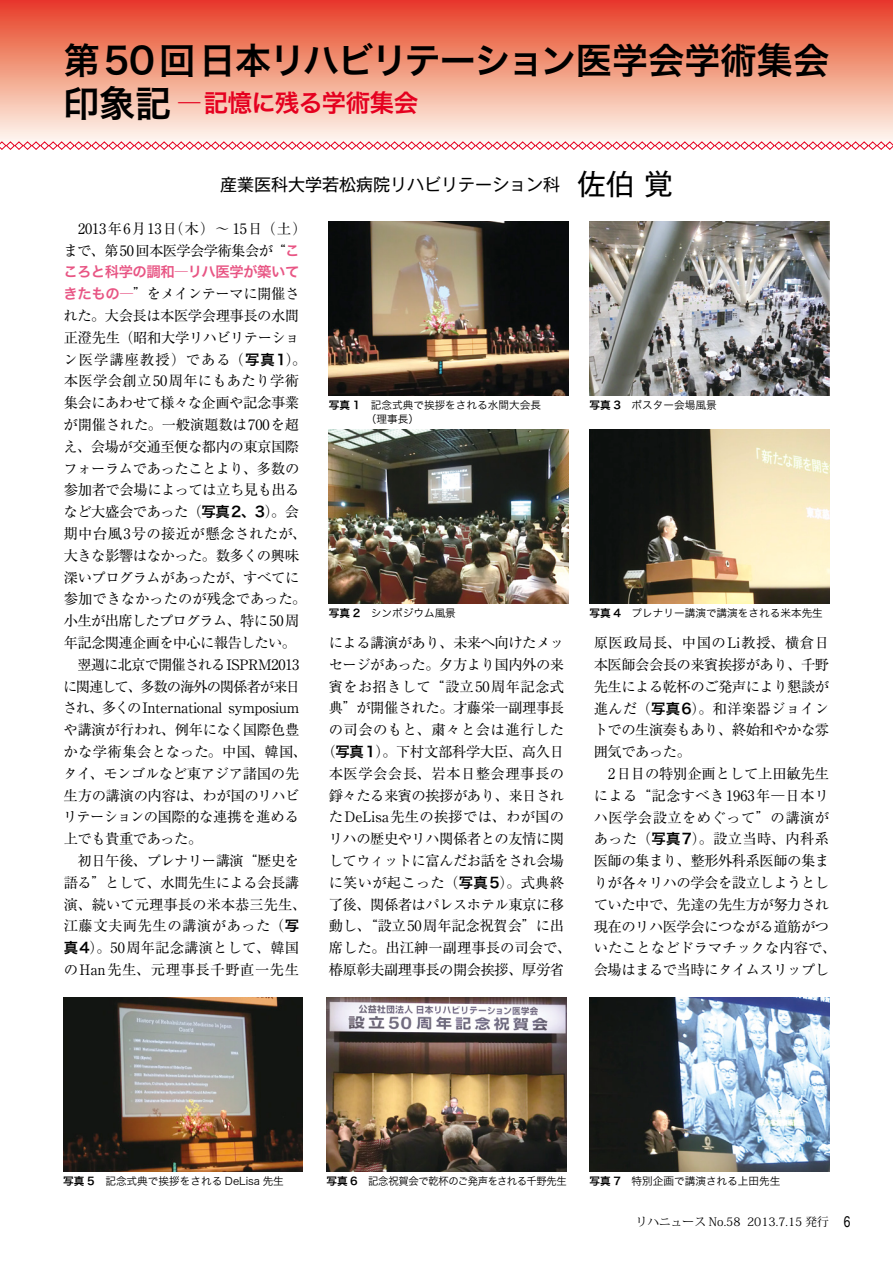
<style>
.page{position:relative;width:893px;height:1263px;background:#fff}
.page>*{position:absolute;margin:0;border:0;box-sizing:border-box;transform-origin:0 0}
.t1{font:36.15px "Hira Kaku Pro W6";letter-spacing:-.01em;color:#000}
.t2{font:24.45px "Hira Kaku Pro W6";letter-spacing:-.03em;color:#e5001f}
.t3{font:16.95px "Gothic MB101 Pro";color:#000}
.t4{font:14.4px/21.8px "Ryumin Pro";letter-spacing:-.03em;color:#000;text-align:center}
.t5{font:14.4px/21.8px "Ryumin Pro";letter-spacing:-.01em;color:#000}
.t6{font:14.4px "Ryumin Pro";letter-spacing:-.05em;color:#000}
.t7{font:14.4px "Ryumin Pro";color:#000}
.t8{font:14.4px "Ryumin Pro";letter-spacing:-.055em;color:#000}
.t9{font:14.4px "Ryumin Pro";letter-spacing:-.08em;color:#000}
.t10{font:14.4px "Ryumin Pro";letter-spacing:.01em;color:#000}
.t11{font:14.4px "Hira Kaku Pro W6";letter-spacing:-.035em;color:#e85584}
.t12{font:14.4px "Ryumin Pro";letter-spacing:.07em;color:#000}
.t13{font:14.4px "Ryumin Pro";letter-spacing:.02em;color:#000}
.t14{font:14.4px "Ryumin Pro";letter-spacing:.025em;color:#000}
.t15{font:14.4px "Ryumin Pro";letter-spacing:.015em;color:#000}
.t16{font:14.4px "Ryumin Pro";letter-spacing:.035em;color:#000}
.t17{font:14.4px "Ryumin Pro";letter-spacing:.03em;color:#000}
.t18{font:11.7px "Koz Min Pro";color:#000}
.t19{font:10.65px/13.8px "Hira Kaku Pro W3";color:#000}
.t20{font:10.65px "Hira Kaku Pro W3";letter-spacing:-.035em;color:#000}
.s1{font-size:36.15px;color:#000}
.s2{font-size:28.65px}
.s3{font-family:"Hira Kaku Pro W6";color:#e85584}
.s4{font-family:"Hira Kaku Pro W6"}
.s5{font-family:"Hira Kaku Pro W3"}
.s6{font-family:"Arial Narrow";font-size:14.85px}
</style>
<div class="page">
<div style="left:0;top:0;width:893px;height:146px;background:linear-gradient(to bottom,#e73d21,#fefff1)"></div>
<svg style="left:0;top:141px;width:893px;height:9px"></svg>
<img style="left:329px;top:221px;width:239px;height:174px">
<img style="left:589px;top:221px;width:240px;height:174px">
<img style="left:329px;top:429px;width:239px;height:175px">
<img style="left:589px;top:429px;width:240px;height:175px">
<img style="left:326px;top:997px;width:240px;height:174px">
<img style="left:589px;top:997px;width:240px;height:174px">
<img style="left:63px;top:997px;width:240px;height:174px">
<h1 class="t1" style="left:64px;top:28px;width:767px">第50回日本リハビリテーション医学会学術集会</h1>
<h2 class="t2" style="left:64px;top:81px;width:356px"><span class="s1">印象記</span> ―記憶に残る学術集会</h2>
<p class="t3" style="left:220px;top:170px;width:454px">産業医科大学若松病院リハビリテーション科　<span class="s2">佐伯 覚</span></p>
<p class="t5" style="left:64px;top:216px;width:245px;text-indent:15px">2013年6月13日（木）～ 15日（土）まで、第50回本医学会学術集会が“<span class="s3">こ</span></p>
<p class="t11" style="left:64px;top:259px;width:237px">ころと科学の調和―リハ医学が築いて</p>
<p class="t4" style="left:64px;top:282px;width:237px"><span class="s3">きたもの―</span>”をメインテーマに開催さ</p>
<p class="t4" style="left:64px;top:304px;width:237px">れた。大会長は本医学会理事長の水間</p>
<p class="t4" style="left:64px;top:325px;width:237px">正澄先生（昭和大学リハビリテーショ</p>
<p class="t12" style="left:64px;top:348px;width:245px">ン医学講座教授）である（<span class="s4">写真1</span>）。</p>
<p class="t13" style="left:64px;top:370px;width:237px">本医学会創立50周年にもあたり学術</p>
<p class="t4" style="left:64px;top:391px;width:237px">集会にあわせて様々な企画や記念事業</p>
<p class="t4" style="left:64px;top:413px;width:237px">が開催された。一般演題数は700を超</p>
<p class="t4" style="left:64px;top:434px;width:237px">え、会場が交通至便な都内の東京国際</p>
<p class="t4" style="left:64px;top:456px;width:237px">フォーラムであったことより、多数の</p>
<p class="t4" style="left:64px;top:478px;width:237px">参加者で会場によっては立ち見も出る</p>
<p class="t4" style="left:64px;top:500px;width:237px">など大盛会であった（<span class="s4">写真2、3</span>）。会</p>
<p class="t14" style="left:64px;top:522px;width:244px">期中台風3号の接近が懸念されたが、</p>
<p class="t4" style="left:64px;top:543px;width:237px">大きな影響はなかった。数多くの興味</p>
<p class="t4" style="left:64px;top:565px;width:237px">深いプログラムがあったが、すべてに</p>
<p class="t7" style="left:64px;top:588px;width:244px">参加できなかったのが残念であった。</p>
<p class="t6" style="left:64px;top:609px;width:237px">小生が出席したプログラム、特に50周</p>
<p class="t6" style="left:64px;top:631px;width:234px">年記念関連企画を中心に報告したい。</p>
<p class="t8" style="left:77px;top:653px;width:223px">翌週に北京で開催されるISPRM2013</p>
<p class="t9" style="left:63px;top:675px;width:239px">に関連して、多数の海外の関係者が来日</p>
<p class="t4" style="left:63px;top:696px;width:238px">され、多くのInternational symposium</p>
<p class="t4" style="left:64px;top:718px;width:237px">や講演が行われ、例年になく国際色豊</p>
<p class="t15" style="left:63px;top:740px;width:245px">かな学術集会となった。中国、韓国、</p>
<p class="t4" style="left:63px;top:761px;width:238px">タイ、モンゴルなど東アジア諸国の先</p>
<p class="t4" style="left:64px;top:783px;width:237px">生方の講演の内容は、わが国のリハビ</p>
<p class="t4" style="left:63px;top:805px;width:238px">リテーションの国際的な連携を進める</p>
<p class="t4" style="left:64px;top:827px;width:140px">上でも貴重であった。</p>
<p class="t4" style="left:78px;top:849px;width:223px">初日午後、プレナリー講演“歴史を</p>
<p class="t4" style="left:64px;top:870px;width:237px">語る”として、水間先生による会長講</p>
<p class="t7" style="left:64px;top:893px;width:244px">演、続いて元理事長の米本恭三先生、</p>
<p class="t17" style="left:64px;top:915px;width:237px">江藤文夫両先生の講演があった（<span class="s4">写</span></p>
<p class="t10" style="left:64px;top:936px;width:237px"><span class="s4">真4</span>）。50周年記念講演として、韓国</p>
<p class="t16" style="left:64px;top:958px;width:237px">のHan先生、元理事長千野直一先生</p>
<p class="t19" style="left:329px;top:397px;width:214px"><span class="s4">写真 1</span>　記念式典で挨拶をされる水間大会長　　　　（理事長）</p>
<p class="t19" style="left:589px;top:397px;width:129px"><span class="s4">写真 3</span>　ポスター会場風景</p>
<p class="t19" style="left:329px;top:606px;width:129px"><span class="s4">写真 2</span>　シンポジウム風景</p>
<p class="t19" style="left:589px;top:606px;width:235px"><span class="s4">写真 4</span>　プレナリー講演で講演をされる米本先生</p>
<p class="t4" style="left:322px;top:631px;width:251px">による講演があり、未来へ向けたメッセージがあった。夕方より国内外の来賓をお招きして“設立50周年記念式典”が開催された。才藤栄一副理事長の司会のもと、粛々と会は進行した（<span class="s4">写真1</span>）。下村文部科学大臣、高久日本医学会会長、岩本日整会理事長の錚々たる来賓の挨拶があり、来日されたDeLisa先生の挨拶では、わが国のリハの歴史やリハ関係者との友情に関してウィットに富んだお話をされ会場に笑いが起こった（<span class="s4">写真5</span>）。式典終了後、関係者はパレスホテル東京に移動し、“設立50周年記念祝賀会”に出席した。出江紳一副理事長の司会で、椿原彰夫副理事長の開会挨拶、厚労省</p>
<p class="t4" style="left:594px;top:631px;width:237px;text-align:justify">原医政局長、中国のLi教授、横倉日本医師会会長の来賓挨拶があり、千野先生による乾杯のご発声により懇談が進んだ（<span class="s4">写真6</span>）。和洋楽器ジョイントでの生演奏もあり、終始和やかな雰囲気であった。</p>
<p class="t4" style="left:594px;top:762px;width:244px">2日目の特別企画として上田敏先生<br>による“記念すべき1963年<span class="s5">―</span>日本リハ医学会設立をめぐって”の講演があった（<span class="s4">写真7</span>）。設立当時、内科系医師の集まり、整形外科系医師の集まりが各々リハの学会を設立しようとしていた中で、先達の先生方が努力され現在のリハ医学会につながる道筋がついたことなどドラマチックな内容で、会場はまるで当時にタイムスリップし</p>
<p class="t19" style="left:63px;top:1173px;width:222px"><span class="s4">写真 5</span>　記念式典で挨拶をされる DeLisa 先生</p>
<p class="t20" style="left:326px;top:1172px;width:242px"><span class="s4">写真 6</span> 記念祝賀会で乾杯のご発声をされる千野先生</p>
<p class="t19" style="left:589px;top:1173px;width:192px"><span class="s4">写真 7</span>　特別企画で講演される上田先生</p>
<p class="t18" style="left:636px;top:1213px;width:216px">リハニュース No.58 2013.7.15 発行 <span class="s6">6</span></p>
</div>
